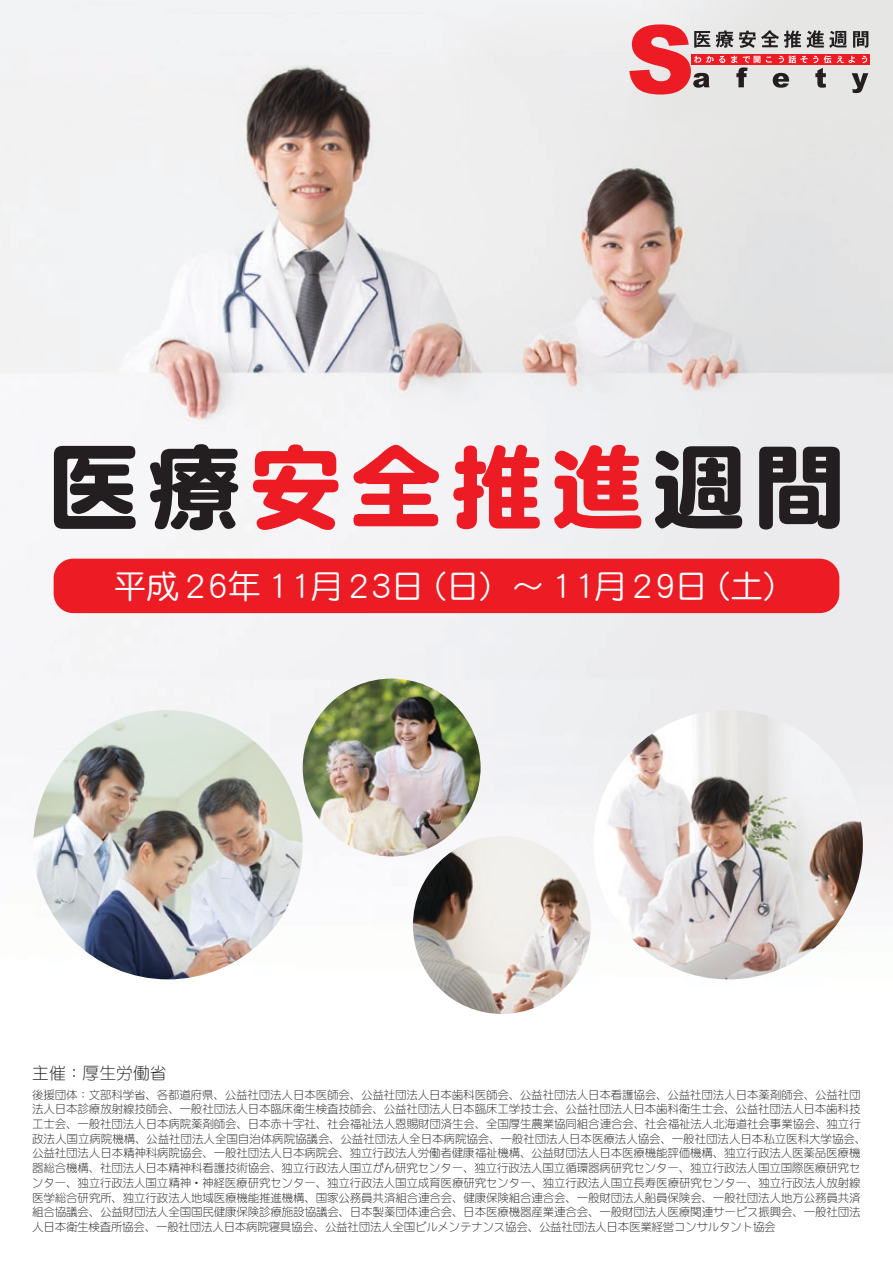
<style>
.page{position:relative;width:893px;height:1263px;background:#fff}
.page>*{position:absolute;margin:0;border:0;box-sizing:border-box;transform-origin:0 0}
.t1{font:93px "DF Maru Gothic SB WIN RKSJ H";letter-spacing:.085em;color:#231f20}
.t2{font:32.55px "DF Maru Gothic Md WIN RKSJ H";letter-spacing:-.195em;color:#fff}
.t3{font:16.8px "DFSM Gothic Lt WIN RKSJ H";color:#231f20}
.t4{font:11.55px/14.7px "DFSM Gothic Lt WIN RKSJ H";letter-spacing:-.015em;color:#231f20}
.s1{color:#ed1c24}
</style>
<div class="page">
<img style="left:0;top:0;width:893px;height:1014px">
<div style="left:691px;top:54px;width:179px;height:11px;background:#ed1c24"></div>
<svg style="left:629px;top:24px;width:239px;height:71px;background:#d0999b"></svg>
<img style="left:33px;top:710px;width:270px;height:269px;border-radius:135px">
<img style="left:303px;top:678px;width:178px;height:178px;border-radius:89px">
<img style="left:413px;top:836px;width:178px;height:178px;border-radius:89px">
<img style="left:594px;top:710px;width:269px;height:269px;border-radius:135px">
<div style="left:54px;top:559px;width:785px;height:54px;background:#ed1c24;border-radius:20px"></div>
<h1 class="t1" style="left:47px;top:440px;width:800px">医療<span class="s1">安全推進</span>週間</h1>
<h2 class="t2" style="left:114px;top:570px;width:683px">平成２６年１１月２３日（日）～１１月２９日（土）</h2>
<h3 class="t3" style="left:32px;top:1064px;width:136px">主催：厚生労働省</h3>
<p class="t4" style="left:32px;top:1087px;width:836px">後援団体：文部科学省、各都道府県、公益社団法人日本医師会、公益社団法人日本歯科医師会、公益社団法人日本看護協会、公益社団法人日本薬剤師会、公益社団法人日本診療放射線技師会、一般社団法人日本臨床衛生検査技師会、公益社団法人日本臨床工学技士会、公益社団法人日本歯科衛生士会、公益社団法人日本歯科技工士会、一般社団法人日本病院薬剤師会、日本赤十字社、社会福祉法人恩賜財団済生会、全国厚生農業協同組合連合会、社会福祉法人北海道社会事業協会、独立行政法人国立病院機構、公益社団法人全国自治体病院協議会、公益社団法人全日本病院協会、一般社団法人日本医療法人協会、一般社団法人日本私立医科大学協会、公益社団法人日本精神科病院協会、一般社団法人日本病院会、独立行政法人労働者健康福祉機構、公益財団法人日本医療機能評価機構、独立行政法人医薬品医療機器総合機構、社団法人日本精神科看護技術協会、独立行政法人国立がん研究センター、独立行政法人国立循環器病研究センター、独立行政法人国立国際医療研究センター、独立行政法人国立精神・神経医療研究センター、独立行政法人国立成育医療研究センター、独立行政法人国立長寿医療研究センター、独立行政法人放射線医学総合研究所、独立行政法人地域医療機能推進機構、国家公務員共済組合連合会、健康保険組合連合会、一般財団法人船員保険会、一般社団法人地方公務員共済組合協議会、公益財団法人全国国民健康保険診療施設協議会、日本製薬団体連合会、日本医療機器産業連合会、一般財団法人医療関連サービス振興会、一般社団法人日本衛生検査所協会、一般社団法人日本病院寝具協会、公益社団法人全国ビルメンテナンス協会、公益社団法人日本医業経営コンサルタント協会</p>
</div>
